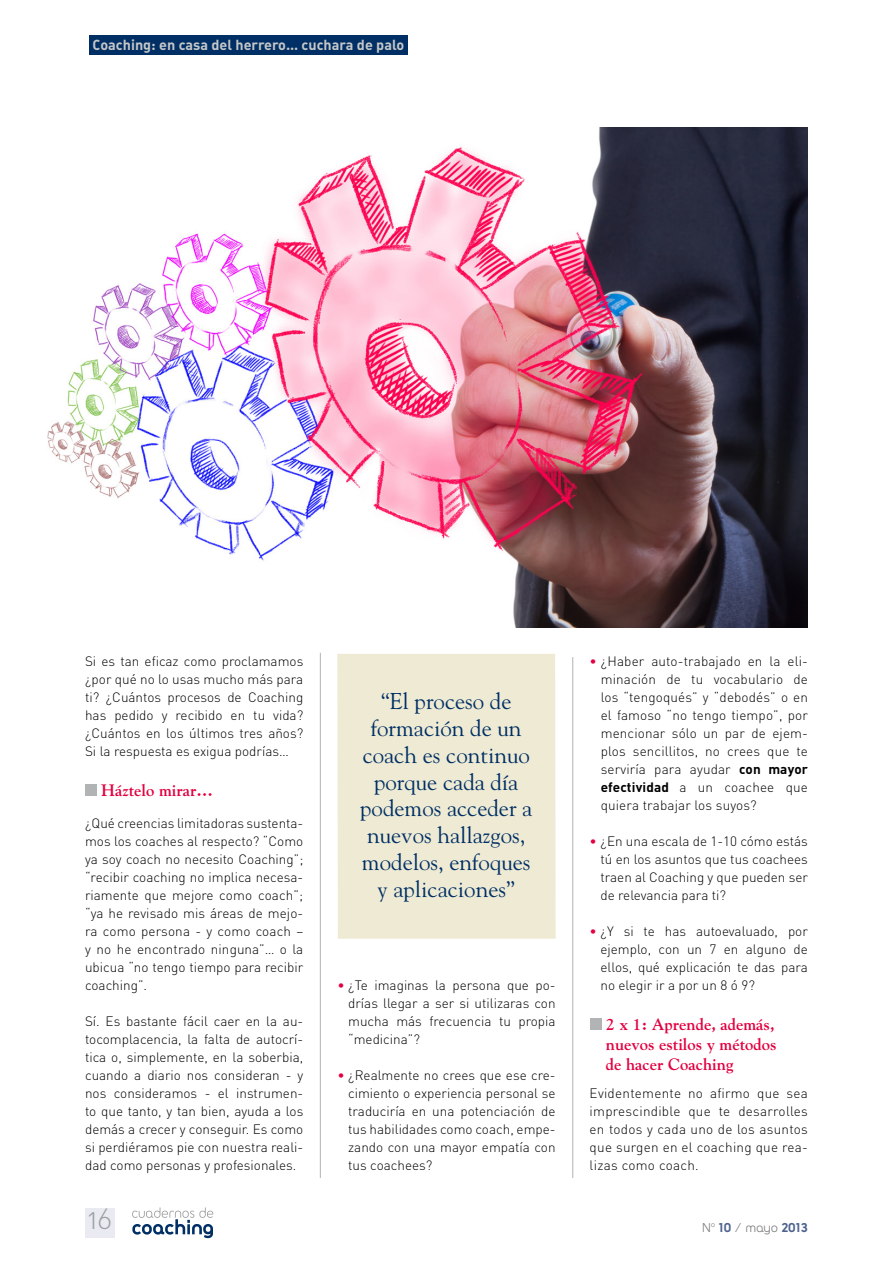
<style>
.page{position:relative;width:893px;height:1263px;background:#fff}
.page>*{position:absolute;margin:0;border:0;box-sizing:border-box;transform-origin:0 0}
.t1{font:28.2px "DIN Light Alternate";color:#9c9e9f}
.t2{font:22.8px/26.8px "Goudy";color:#002f65;text-align:center}
.t3{font:700 16.5px/19.8px "Goudy";color:#e30040;text-align:justify}
.t4{font:15px "FNAC Regular";color:#7b7c7e}
.t5{font:14.4px "DIN Bold Alternate";color:#c6c7c8}
.t6{font:300 13.5px/18px "DIN";color:#000;text-align:justify}
.s1{color:#e30040}
.s2{font-weight:700}
.s3{font-weight:700;color:#4e6290}
</style>
<div class="page">
<div style="left:85px;top:1208px;width:30px;height:29px;background:#eaebf2"></div>
<svg style="left:132px;top:1207px;width:81px;height:31px"></svg>
<hr style="left:572px;top:657px;width:1px;height:521px;background:#b1b3b4">
<hr style="left:320px;top:653px;width:1px;height:525px;background:#b1b3b4">
<div style="left:85px;top:784px;width:12px;height:12px;background:#b1b3b4"></div>
<div style="left:590px;top:1018px;width:11px;height:12px;background:#b1b3b4"></div>
<div style="left:89px;top:35px;width:319px;height:20px;background:#002f65"></div>
<img style="left:47px;top:128px;width:761px;height:499px">
<div style="left:337px;top:654px;width:219px;height:285px;background:#eeead3"></div>
<p class="t5" style="left:92px;top:40px;width:313px">Coaching: en casa del herrero… cuchara de palo</p>
<p class="t6" style="left:85px;top:654px;width:220px">Si es tan eficaz como proclamamos ¿por qué no lo usas mucho más para ti? ¿Cuántos procesos de Coaching has pedido y recibido en tu vida? ¿Cuántos en los últimos tres años?<br>Si la respuesta es exigua podrías…</p>
<p class="t3" style="left:101px;top:782px;width:113px">Háztelo mirar…</p>
<p class="t6" style="left:85px;top:816px;width:220px">¿Qué creencias limitadoras sustenta&shy;mos los coaches al respecto? “Como ya soy coach no necesito Coaching”; “recibir coaching no implica necesa&shy;riamente que mejore como coach”; “ya he revisado mis áreas de mejo&shy;ra como persona - y como coach – y no he encontrado ninguna”… o la ubicua “no tengo tiempo para recibir coaching”.</p>
<p class="t6" style="left:85px;top:1014px;width:220px">Sí. Es bastante fácil caer en la au&shy;tocomplacencia, la falta de autocrí&shy;tica o, simplemente, en la soberbia, cuando a diario nos consideran - y nos consideramos - el instrumen&shy;to que tanto, y tan bien, ayuda a los demás a crecer y conseguir. Es como si perdiéramos pie con nuestra reali&shy;dad como personas y profesionales.</p>
<h1 class="t1" style="left:88px;top:1209px;width:26px">16</h1>
<h2 class="t2" style="left:360px;top:689px;width:174px">“El proceso de formación de un coach es continuo porque cada día podemos acceder a nuevos hallazgos, modelos, enfoques y aplicaciones”</h2>
<p class="t6" style="left:348px;top:978px;width:209px;text-indent:-11px"><span class="s1">•</span> ¿Te imaginas la persona que po&shy;drías llegar a ser si utilizaras con mucha más frecuencia tu propia “medicina”?</p>
<p class="t6" style="left:348px;top:1068px;width:209px;text-indent:-11px"><span class="s1">•</span> ¿Realmente no crees que ese cre&shy;cimiento o experiencia personal se traduciría en una potenciación de tus habilidades como coach, empe&shy;zando con una mayor empatía con tus coachees?</p>
<p class="t6" style="left:601px;top:654px;width:209px;text-indent:-11px"><span class="s1">•</span> ¿Haber auto-trabajado en la eli&shy;minación de tu vocabulario de los “tengoqués” y “debodés” o en el famoso “no tengo tiempo”, por mencionar sólo un par de ejem&shy;plos sencillitos, no crees que te serviría para ayudar <span class="s2">con mayor efectividad</span> a un coachee que quiera trabajar los suyos?</p>
<p class="t6" style="left:600px;top:834px;width:209px;text-indent:-11px"><span class="s1">•</span> ¿En una escala de 1-10 cómo estás tú en los asuntos que tus coachees traen al Coaching y que pueden ser de relevancia para ti?</p>
<p class="t6" style="left:600px;top:924px;width:209px;text-indent:-11px"><span class="s1">•</span> ¿Y si te has autoevaluado, por ejemplo, con un 7 en alguno de ellos, qué explicación te das para no elegir ir a por un 8 ó 9?</p>
<p class="t3" style="left:606px;top:1016px;width:172px">2 x 1: Aprende, además, nuevos estilos y métodos de hacer Coaching</p>
<p class="t6" style="left:590px;top:1086px;width:220px">Evidentemente no afirmo que sea imprescindible que te desarrolles en todos y cada uno de los asuntos que surgen en el coaching que rea&shy;lizas como coach.</p>
<p class="t4" style="left:702px;top:1222px;width:107px">N<sup>o</sup> <span class="s3">10</span> / mayo <span class="s3">2013</span></p>
</div>
